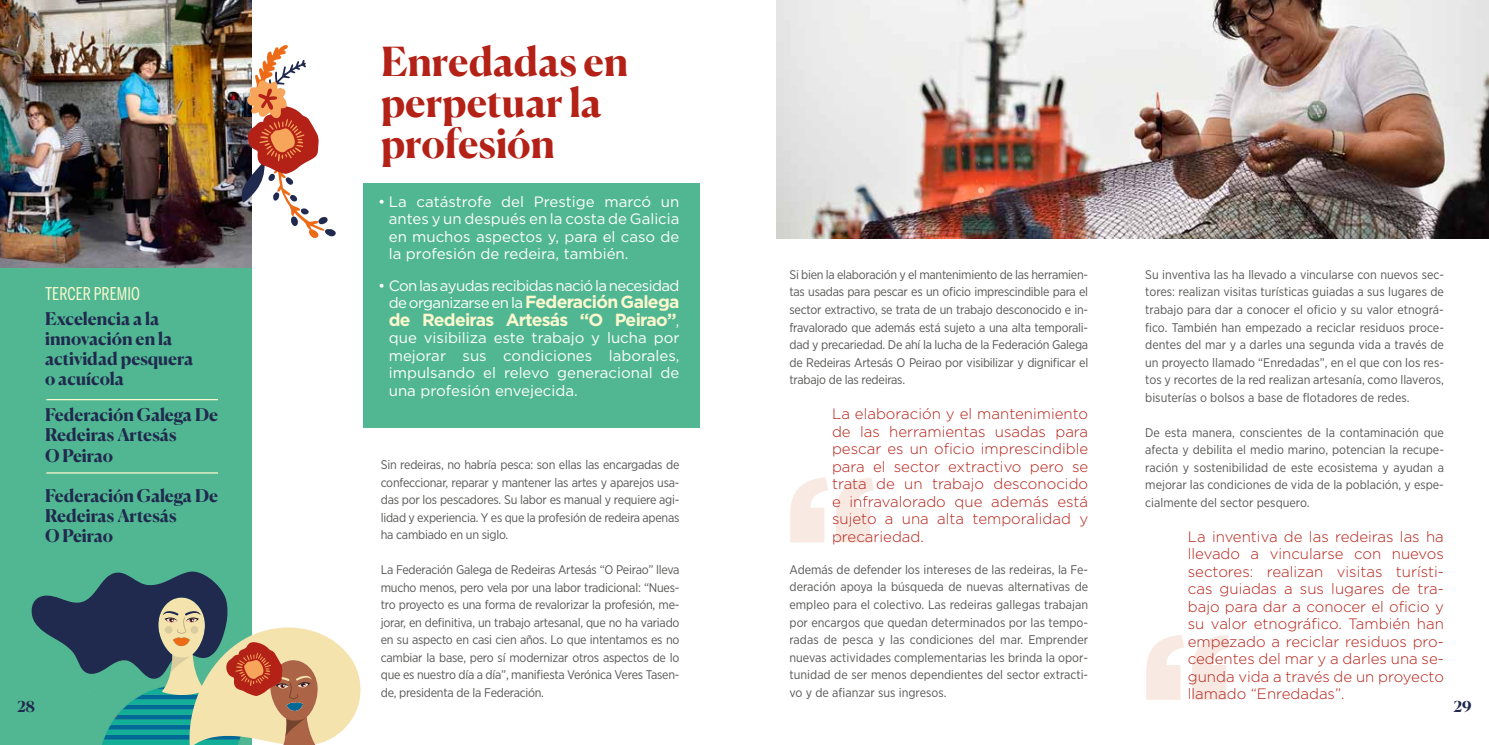
<style>
.page{position:relative;width:1489px;height:745px;background:#fff}
.page>*{position:absolute;margin:0;border:0;box-sizing:border-box;transform-origin:0 0}
.t1{font:900 187.5px "Gotham Narrow";color:#f8e9e3}
.t2{font:700 40px/40.8px "Canela";color:#b32117}
.t3{font:700 17.5px/20px "Canela";letter-spacing:-.005em;color:#20294e}
.t4{font:700 17.5px "Gotham";letter-spacing:-.04em;color:#fcf8ce}
.t5{font:17.5px "Benton Sans Comp";color:#fcf8ce}
.t6{font:300 15px/17.5px "Gotham";color:#b32117;text-align:justify}
.t7{font:15px/17.5px "Gotham";color:#fff;text-align:justify}
.t8{font:15px/17.5px "Gotham";letter-spacing:-.04em;color:#fff;text-align:right}
.t9{font:700 15px "Canela";color:#20294e}
.t10{font:12.5px/17.5px "Gotham Narrow";letter-spacing:-.02em;color:#575756;text-align:justify}
.s1{font-weight:700;font-size:17.5px;color:#fcf8ce}
.s2{font-weight:400;font-size:15px;color:#fff}
</style>
<div class="page">
<div style="left:0;top:198px;width:251px;height:546px;background:#51b792"></div>
<div style="left:363px;top:184px;width:336px;height:243px;background:#51b792"></div>
<img style="left:776px;top:0;width:712px;height:238px">
<img style="left:0;top:0;width:251px;height:267px">
<hr style="left:46px;top:399px;width:172px;height:1px;background:#fcf8ce">
<hr style="left:46px;top:472px;width:172px;height:1px;background:#fcf8ce">
<svg style="left:241px;top:45px;width:95px;height:193px"></svg>
<svg style="left:30px;top:571px;width:331px;height:174px"></svg>
<h2 class="t2" style="left:381px;top:38px;width:249px">Enredadas en perpetuar la profesión</h2>
<p class="t7" style="left:389px;top:192px;width:292px;text-indent:-11px">• La catástrofe del Prestige marcó un antes y un después en la costa de Galicia en muchos aspectos y, para el caso de la profesión de redeira, también.</p>
<p class="t8" style="left:378px;top:276px;width:303px">• Con las ayudas recibidas nació la necesidad de organizarse en la <span class="s1">Federación Galega</span></p>
<h3 class="t4" style="left:389px;top:308px;width:292px">de Redeiras Artesás “O Peirao”<span class="s2">,</span></h3>
<p class="t7" style="left:389px;top:329px;width:292px">que visibiliza este trabajo y lucha por mejorar sus condiciones laborales, impulsando el relevo generacional de una profesión envejecida.</p>
<p class="t10" style="left:789px;top:265px;width:300px">Si bien la elaboración y el mantenimiento de las herramien&shy;tas usadas para pescar es un oficio imprescindible para el sector extractivo, se trata de un trabajo desconocido e in&shy;fravalorado que además está sujeto a una alta temporali&shy;dad y precariedad. De ahí la lucha de la Federación Galega de Redeiras Artesás O Peirao por visibilizar y dignificar el trabajo de las redeiras.</p>
<p class="t6" style="left:832px;top:404px;width:258px">La elaboración y el mantenimiento de las herramientas usadas para pescar es un oficio imprescindible para el sector extractivo pero se trata de un trabajo desconocido e infravalorado que además está sujeto a una alta temporalidad y precariedad.</p>
<p class="t10" style="left:789px;top:560px;width:300px">Además de defender los intereses de las redeiras, la Fe&shy;deración apoya la búsqueda de nuevas alternativas de empleo para el colectivo. Las redeiras gallegas trabajan por encargos que quedan determinados por las tempo&shy;radas de pesca y las condiciones del mar. Emprender nuevas actividades complementarias les brinda la opor&shy;tunidad de ser menos dependientes del sector extracti&shy;vo y de afianzar sus ingresos.</p>
<p class="t10" style="left:1145px;top:265px;width:300px">Su inventiva las ha llevado a vincularse con nuevos sec&shy;tores: realizan visitas turísticas guiadas a sus lugares de trabajo para dar a conocer el oficio y su valor etnográ&shy;fico. También han empezado a reciclar residuos proce&shy;dentes del mar y a darles una segunda vida a través de un proyecto llamado “Enredadas”, en el que con los res&shy;tos y recortes de la red realizan artesanía, como llaveros, bisuterías o bolsos a base de flotadores de redes.</p>
<p class="t10" style="left:1145px;top:423px;width:300px">De esta manera, conscientes de la contaminación que afecta y debilita el medio marino, potencian la recupe&shy;ración y sostenibilidad de este ecosistema y ayudan a mejorar las condiciones de vida de la población, y espe&shy;cialmente del sector pesquero.</p>
<p class="t6" style="left:1187px;top:527px;width:258px">La inventiva de las redeiras las ha llevado a vincularse con nuevos sectores: realizan visitas turísti&shy;cas guiadas a sus lugares de tra&shy;bajo para dar a conocer el oficio y su valor etnográfico. También han empezado a reciclar residuos pro&shy;cedentes del mar y a darles una se&shy;gunda vida a través de un proyecto llamado “Enredadas”.</p>
<h3 class="t5" style="left:45px;top:283px;width:96px">TERCER PREMIO</h3>
<h3 class="t3" style="left:45px;top:307px;width:150px">Excelencia a la innovación en la actividad pesquera o acuícola</h3>
<h3 class="t3" style="left:45px;top:403px;width:174px">Federación Galega De<br>Redeiras Artesás<br>O Peirao</h3>
<h3 class="t3" style="left:45px;top:483px;width:174px">Federación Galega De<br>Redeiras Artesás<br>O Peirao</h3>
<p class="t10" style="left:381px;top:455px;width:300px">Sin redeiras, no habría pesca: son ellas las encargadas de confeccionar, reparar y mantener las artes y aparejos usa&shy;das por los pescadores. Su labor es manual y requiere agi&shy;lidad y experiencia. Y es que la profesión de redeira apenas ha cambiado en un siglo.</p>
<p class="t10" style="left:381px;top:560px;width:300px">La Federación Galega de Redeiras Artesás “O Peirao” lleva mucho menos, pero vela por una labor tradicional: “Nues&shy;tro proyecto es una forma de revalorizar la profesión, me&shy;jorar, en definitiva, un trabajo artesanal, que no ha variado en su aspecto en casi cien años. Lo que intentamos es no cambiar la base, pero sí modernizar otros aspectos de lo que es nuestro día a día”, manifiesta Verónica Veres Tasen&shy;de, presidenta de la Federación.</p>
<h1 class="t1" style="left:783px;top:419px;width:96px">“</h1>
<h1 class="t1" style="left:1139px;top:576px;width:96px">“</h1>
<p class="t9" style="left:17px;top:694px;width:19px">28</p>
<p class="t9" style="left:1453px;top:694px;width:19px">29</p>
</div>
